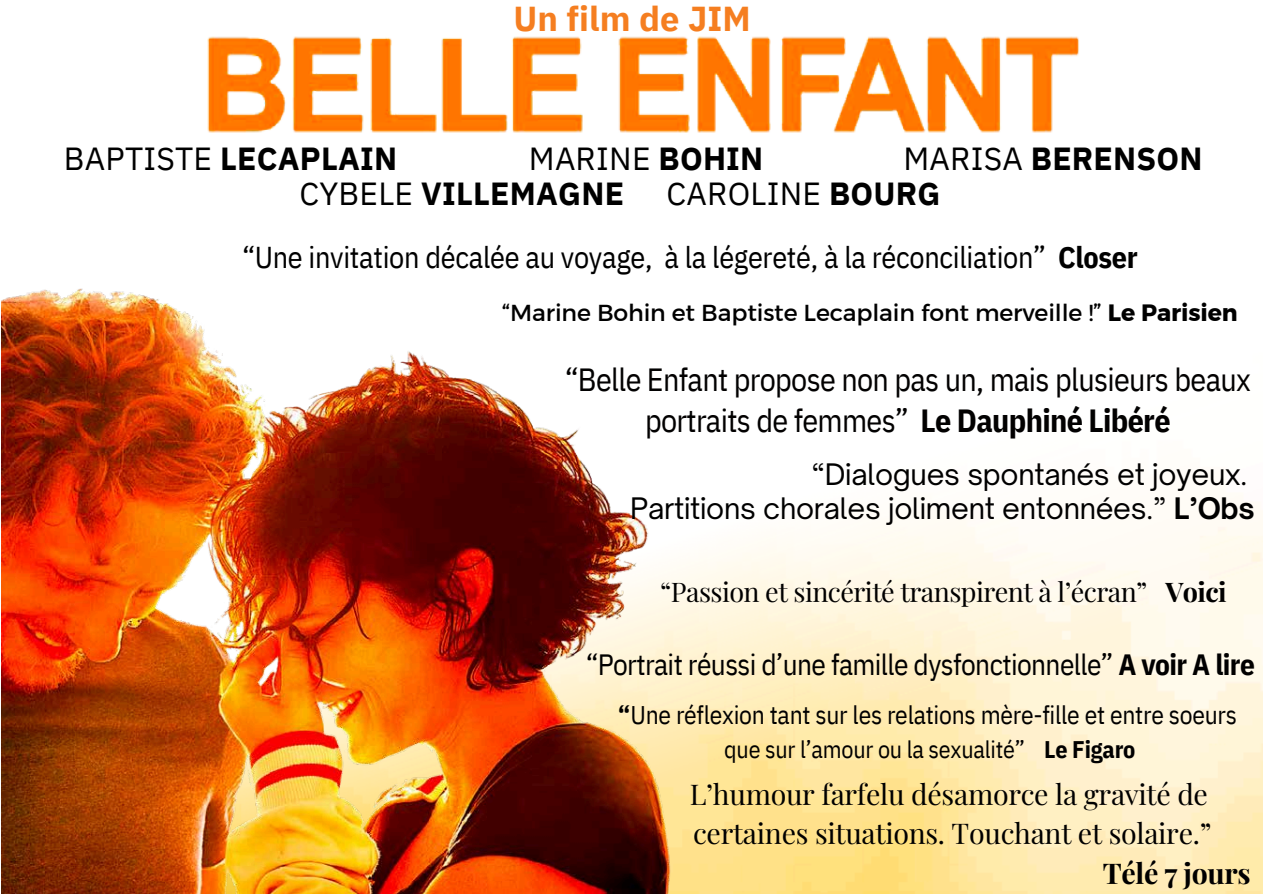
<style>
.page{position:relative;width:1263px;height:894px;background:#fff}
.page>*{position:absolute;margin:0;border:0;box-sizing:border-box;transform-origin:0 0}
.t1{font:700 34.5px "IBM Plex Sans";letter-spacing:.005em;color:#f57e20}
.t2{font:31.95px/40.5px "IBM Plex Sans Cond";letter-spacing:-.02em;color:#020101;text-align:center}
.t3{font:700 31.95px "IBM Plex Sans";letter-spacing:.005em;color:#000}
.t4{font:31.95px "IBM Plex Sans";letter-spacing:.005em;color:#000}
.t5{font:30.15px "IBM Plex Sans Cond";letter-spacing:-.01em;color:#000}
.t6{font:29.25px "IBM Plex Sans Cond";letter-spacing:-.02em;color:#000}
.t7{font:28.5px "Playfair Display";letter-spacing:-.01em;color:#000}
.t8{font:700 28.5px "Playfair Display";letter-spacing:-.01em;color:#000}
.t9{font:28.35px/33.8px "Open Sauce One";letter-spacing:-.01em;color:#000;text-align:right}
.t10{font:27px "Playfair Display";letter-spacing:-.02em;color:#000}
.t11{font:25.5px "IBM Plex Sans Cond";letter-spacing:-.01em;color:#000}
.t12{font:24px "IBM Plex Sans Cond";letter-spacing:-.01em;color:#000}
.t13{font:23.55px "Kief Montaser Regular";letter-spacing:-.005em;color:#000}
.s1{font-weight:400}
.s2{font-weight:700}
.s3{font-family:"Kief Montaser Bold"}
</style>
<div class="page">
<img style="left:710px;top:504px;width:552px;height:389px">
<img style="left:1px;top:288px;width:709px;height:605px">
<img style="left:207px;top:36px;width:872px;height:97px">
<h1 class="t1" style="left:513px;top:-4px;width:239px">Un film de JIM</h1>
<h1 class="t3" style="left:64px;top:137px;width:335px"><span class="s1">BAPTISTE</span> LECAPLAIN</h1>
<h1 class="t4" style="left:529px;top:137px;width:236px">MARINE <span class="s2">BOHIN</span></h1>
<h3 class="t3" style="left:903px;top:137px;width:301px"><span class="s1">MARISA</span> BERENSON</h3>
<h4 class="t3" style="left:299px;top:172px;width:326px"><span class="s1">CYBELE</span> VILLEMAGNE</h4>
<h5 class="t4" style="left:667px;top:172px;width:275px">CAROLINE <span class="s2">BOURG</span></h5>
<h2 class="t5" style="left:242px;top:237px;width:897px">“Une invitation décalée au voyage, à la légereté, à la réconciliation” <span class="s2">Closer</span></h2>
<p class="t13" style="left:502px;top:298px;width:737px">“Marine Bohin et Baptiste Lecaplain font merveille !” <span class="s3">Le Parisien</span></p>
<h1 class="t2" style="left:565px;top:359px;width:688px">“Belle Enfant propose non pas un, mais plusieurs beaux portraits de femmes” <span class="s2">Le Dauphiné Libéré</span></h1>
<h1 class="t9" style="left:630px;top:457px;width:626px">“Dialogues spontanés et joyeux.<br>Partitions chorales joliment entonnées.” <span class="s2">L’Obs</span></h1>
<p class="t10" style="left:660px;top:572px;width:568px">“Passion et sincérité transpirent à l’écran” <span class="s2">Voici</span></p>
<h4 class="t6" style="left:586px;top:644px;width:671px">“Portrait réussi d’une famille dysfonctionnelle” <span class="s2">A voir A lire</span></h4>
<p class="t11" style="left:618px;top:697px;width:621px"><span class="s2">“</span>Une réflexion tant sur les relations mère-fille et entre soeurs</p>
<p class="t12" style="left:724px;top:733px;width:413px">que sur l’amour ou la sexualité” <span class="s2">Le Figaro</span></p>
<p class="t7" style="left:690px;top:773px;width:520px">L’humour farfelu désamorce la gravité de</p>
<p class="t7" style="left:693px;top:813px;width:520px">certaines situations. Touchant et solaire.”</p>
<p class="t8" style="left:1103px;top:852px;width:150px">Télé 7 jours</p>
</div>
